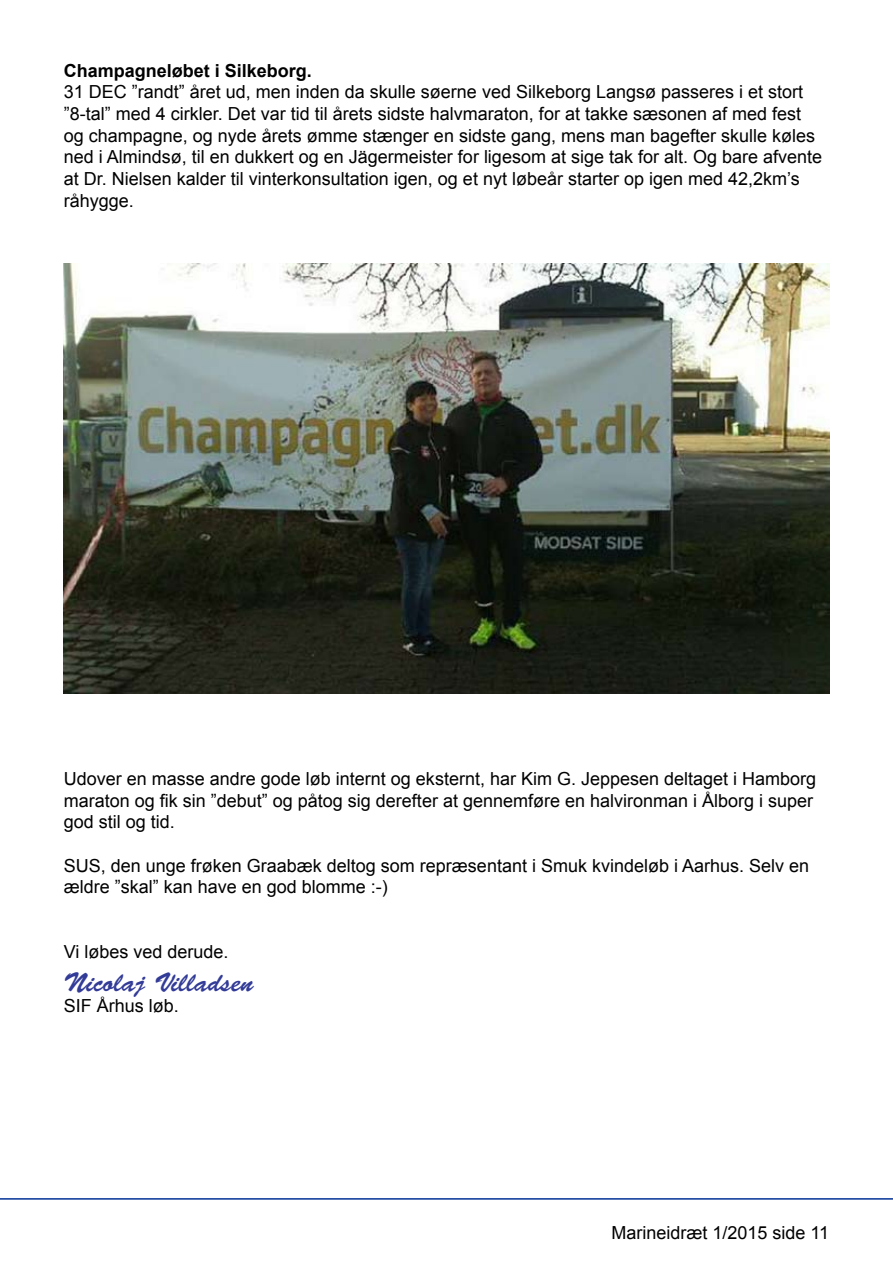
<style>
.page{position:relative;width:893px;height:1263px;background:#fff}
.page>*{position:absolute;margin:0;border:0;box-sizing:border-box;transform-origin:0 0}
.t1{font:27px "Brush Script Std";color:#323b97}
.t2{font:18px/21.6px "Arial";color:#000}
.t3{font:700 18px "Arial";color:#000}
</style>
<div class="page">
<hr style="left:0;top:1198px;width:893px;height:1px;background:#003296">
<img style="left:64px;top:263px;width:765px;height:431px">
<p class="t3" style="left:64px;top:58px;width:250px">Champagneløbet i Silkeborg.</p>
<p class="t2" style="left:64px;top:81px;width:760px">31 DEC ”randt” året ud, men inden da skulle søerne ved Silkeborg Langsø passeres i et stort ”8-tal” med 4 cirkler. Det var tid til årets sidste halvmaraton, for at takke sæsonen af med fest og champagne, og nyde årets ømme stænger en sidste gang, mens man bagefter skulle køles ned i Almindsø, til en dukkert og en Jägermeister for ligesom at sige tak for alt. Og bare afvente at Dr. Nielsen kalder til vinterkonsultation igen, og et nyt løbeår starter op igen med 42,2km’s råhygge.</p>
<p class="t2" style="left:64px;top:768px;width:754px">Udover en masse andre gode løb internt og eksternt, har Kim G. Jeppesen deltaget i Hamborg maraton og fik sin ”debut” og påtog sig derefter at gennemføre en halvironman i Ålborg i super god stil og tid.</p>
<p class="t2" style="left:64px;top:854px;width:747px">SUS, den unge frøken Graabæk deltog som repræsentant i Smuk kvindeløb i Aarhus. Selv en ældre ”skal” kan have en god blomme :-)</p>
<p class="t2" style="left:64px;top:941px;width:166px">Vi løbes ved derude.</p>
<h1 class="t1" style="left:64px;top:967px;width:191px">Nicolaj Villadsen</h1>
<p class="t2" style="left:64px;top:995px;width:117px">SIF Århus løb.</p>
<p class="t2" style="left:611px;top:1222px;width:219px">Marineidræt 1/2015 side 11</p>
</div>
